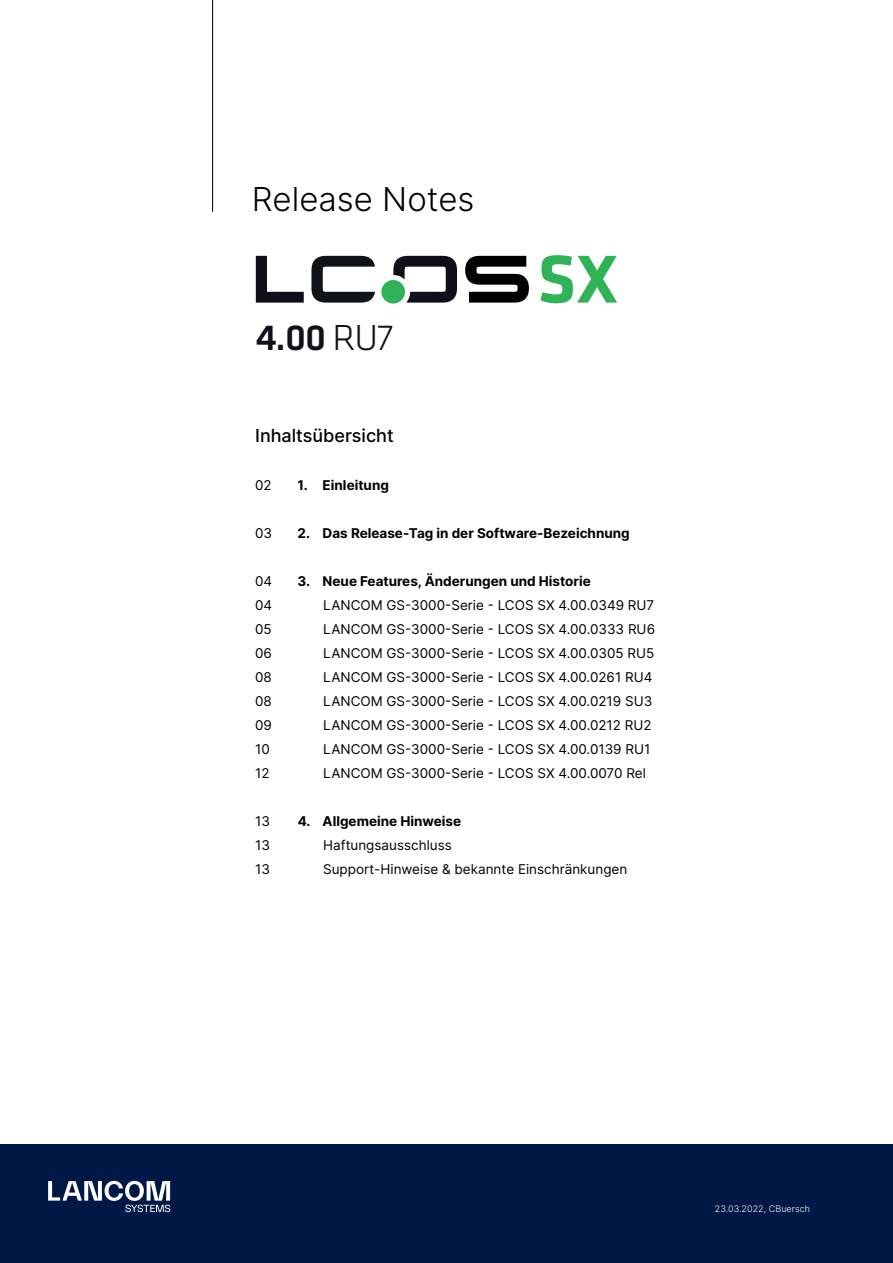
<style>
.page{position:relative;width:893px;height:1263px;background:#fff}
.page>*{position:absolute;margin:0;border:0;box-sizing:border-box;transform-origin:0 0}
.t1{font:500 37.5px "Klavika Basic";color:#10111a}
.t2{font:300 33px "Inter";color:#000}
.t3{font:500 18px "Inter";color:#000}
.t4{font:13.5px "Inter";color:#000}
.t5{font:700 13.5px "Inter";color:#000}
.t6{font:300 9px "Inter";letter-spacing:.005em;color:#fff}
.s1{font-weight:300}
</style>
<div class="page">
<svg style="left:393px;top:256px;width:64px;height:47px"></svg>
<svg style="left:256px;top:256px;width:48px;height:47px"></svg>
<svg style="left:311px;top:256px;width:64px;height:47px"></svg>
<div style="left:381px;top:280px;width:24px;height:24px;background:#2fb356;border-radius:50%"></div>
<svg style="left:465px;top:256px;width:64px;height:47px"></svg>
<svg style="left:541px;top:255px;width:76px;height:48px"></svg>
<hr style="left:212px;top:0;width:1px;height:212px;background:#000">
<div style="left:0;top:1144px;width:893px;height:119px;background:#001846"></div>
<svg style="left:48px;top:1181px;width:122px;height:31px"></svg>
<h2 class="t2" style="left:252px;top:175px;width:224px">Release Notes</h2>
<h1 class="t1" style="left:256px;top:312px;width:139px">4.00 <span class="s1">RU7</span></h1>
<h3 class="t3" style="left:255px;top:423px;width:140px">Inhaltsübersicht</h3>
<p class="t4" style="left:255px;top:476px;width:18px">02</p>
<p class="t5" style="left:298px;top:475px;width:93px">1. Einleitung</p>
<p class="t4" style="left:255px;top:524px;width:19px">03</p>
<p class="t5" style="left:298px;top:523px;width:334px">2. Das Release-Tag in der Software-Bezeichnung</p>
<p class="t4" style="left:255px;top:572px;width:19px">04</p>
<p class="t5" style="left:298px;top:571px;width:295px">3. Neue Features, Änderungen und Historie</p>
<p class="t4" style="left:255px;top:596px;width:19px">04</p>
<p class="t4" style="left:323px;top:596px;width:333px">LANCOM GS-3000-Serie - LCOS SX 4.00.0349 RU7</p>
<p class="t4" style="left:255px;top:620px;width:18px">05</p>
<p class="t4" style="left:323px;top:620px;width:333px">LANCOM GS-3000-Serie - LCOS SX 4.00.0333 RU6</p>
<p class="t4" style="left:255px;top:644px;width:18px">06</p>
<p class="t4" style="left:323px;top:644px;width:333px">LANCOM GS-3000-Serie - LCOS SX 4.00.0305 RU5</p>
<p class="t4" style="left:255px;top:668px;width:18px">08</p>
<p class="t4" style="left:323px;top:668px;width:331px">LANCOM GS-3000-Serie - LCOS SX 4.00.0261 RU4</p>
<p class="t4" style="left:255px;top:692px;width:18px">08</p>
<p class="t4" style="left:323px;top:692px;width:331px">LANCOM GS-3000-Serie - LCOS SX 4.00.0219 SU3</p>
<p class="t4" style="left:255px;top:716px;width:18px">09</p>
<p class="t4" style="left:323px;top:716px;width:330px">LANCOM GS-3000-Serie - LCOS SX 4.00.0212 RU2</p>
<p class="t4" style="left:255px;top:740px;width:16px">10</p>
<p class="t4" style="left:323px;top:740px;width:329px">LANCOM GS-3000-Serie - LCOS SX 4.00.0139 RU1</p>
<p class="t4" style="left:255px;top:764px;width:16px">12</p>
<p class="t4" style="left:323px;top:764px;width:324px">LANCOM GS-3000-Serie - LCOS SX 4.00.0070 Rel</p>
<p class="t4" style="left:255px;top:812px;width:16px">13</p>
<p class="t5" style="left:298px;top:811px;width:165px">4. Allgemeine Hinweise</p>
<p class="t4" style="left:255px;top:836px;width:16px">13</p>
<p class="t4" style="left:323px;top:836px;width:130px">Haftungsausschluss</p>
<p class="t4" style="left:255px;top:860px;width:16px">13</p>
<p class="t4" style="left:323px;top:860px;width:306px">Support-Hinweise &amp; bekannte Einschränkungen</p>
<p class="t6" style="left:715px;top:1202px;width:97px">23.03.2022, CBuersch</p>
</div>
